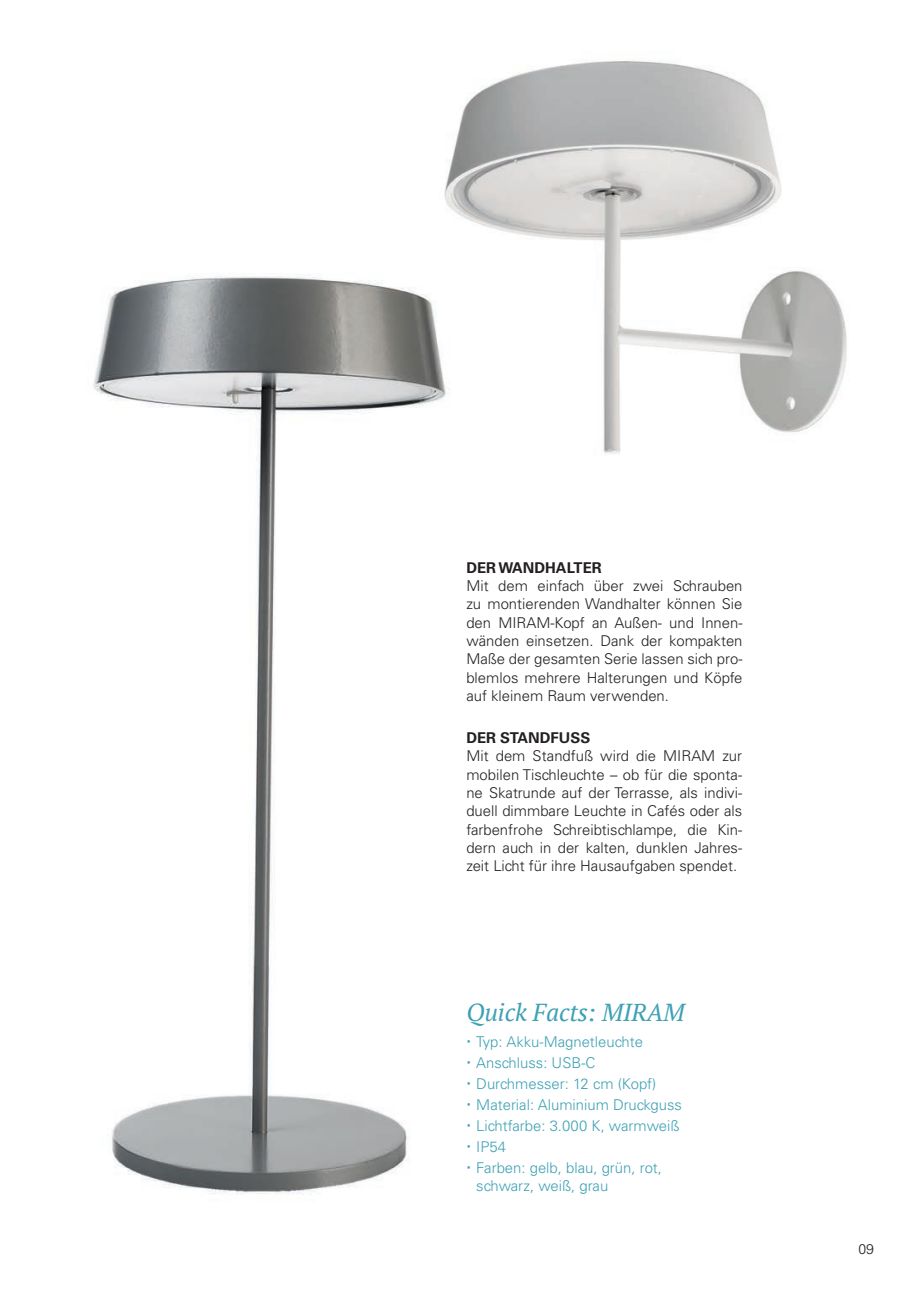
<style>
.page{position:relative;width:903px;height:1290px;background:#fff}
.page>*{position:absolute;margin:0;border:0;box-sizing:border-box;transform-origin:0 0}
.H_BOX_14__16_8_K85{font:italic 24.5px "PT Serif";color:#3ea1b4}
.Text_8_5_10_5{font:300 14.88px/18.4px "Univers";color:#231f20;text-align:justify}
.t1{font:300 14.88px/17.8px "Univers";color:#3ea1b4}
.Text_8_5_10_5-2{font:700 14.88px "Univers";color:#231f20}
.t2{font:300 14px "Univers";color:#231f20}
</style>
<div class="page">
<img style="left:444px;top:61px;width:403px;height:393px">
<img style="left:93px;top:263px;width:389px;height:932px">
<p class="Text_8_5_10_5-2" style="left:466px;top:559px;width:137px">DER WANDHALTER</p>
<p class="Text_8_5_10_5" style="left:466px;top:576px;width:278px">Mit dem einfach über zwei Schrauben zu montierenden Wandhalter können Sie den MIRAM-Kopf an Außen- und Innen&shy;wänden einsetzen. Dank der kompakten Maße der gesamten Serie lassen sich pro&shy;blemlos mehrere Halterungen und Köpfe auf kleinem Raum verwenden.</p>
<p class="Text_8_5_10_5-2" style="left:466px;top:729px;width:125px">DER STANDFUSS</p>
<p class="Text_8_5_10_5" style="left:466px;top:747px;width:277px">Mit dem Standfuß wird die MIRAM zur mobilen Tischleuchte – ob für die sponta&shy;ne Skatrunde auf der Terrasse, als indivi&shy;duell dimmbare Leuchte in Cafés oder als farbenfrohe Schreibtischlampe, die Kin&shy;dern auch in der kalten, dunklen Jahres&shy;zeit Licht für ihre Hausaufgaben spendet.</p>
<p class="H_BOX_14__16_8_K85" style="left:466px;top:996px;width:219px">Quick Facts: MIRAM</p>
<p class="t1" style="left:476px;top:1033px;width:168px">Typ: Akku-Magnetleuchte</p>
<p class="t1" style="left:476px;top:1054px;width:121px">Anschluss: USB-C</p>
<p class="t1" style="left:476px;top:1075px;width:182px">Durchmesser: 12 cm (Kopf)</p>
<p class="t1" style="left:476px;top:1096px;width:207px">Material: Aluminium Druckguss</p>
<p class="t1" style="left:476px;top:1117px;width:205px">Lichtfarbe: 3.000 K, warmweiß</p>
<p class="t1" style="left:476px;top:1138px;width:31px">IP54</p>
<p class="t1" style="left:476px;top:1159px;width:187px">Farben: gelb, blau, grün, rot, schwarz, weiß, grau</p>
<p class="t2" style="left:858px;top:1240px;width:17px">09</p>
</div>
